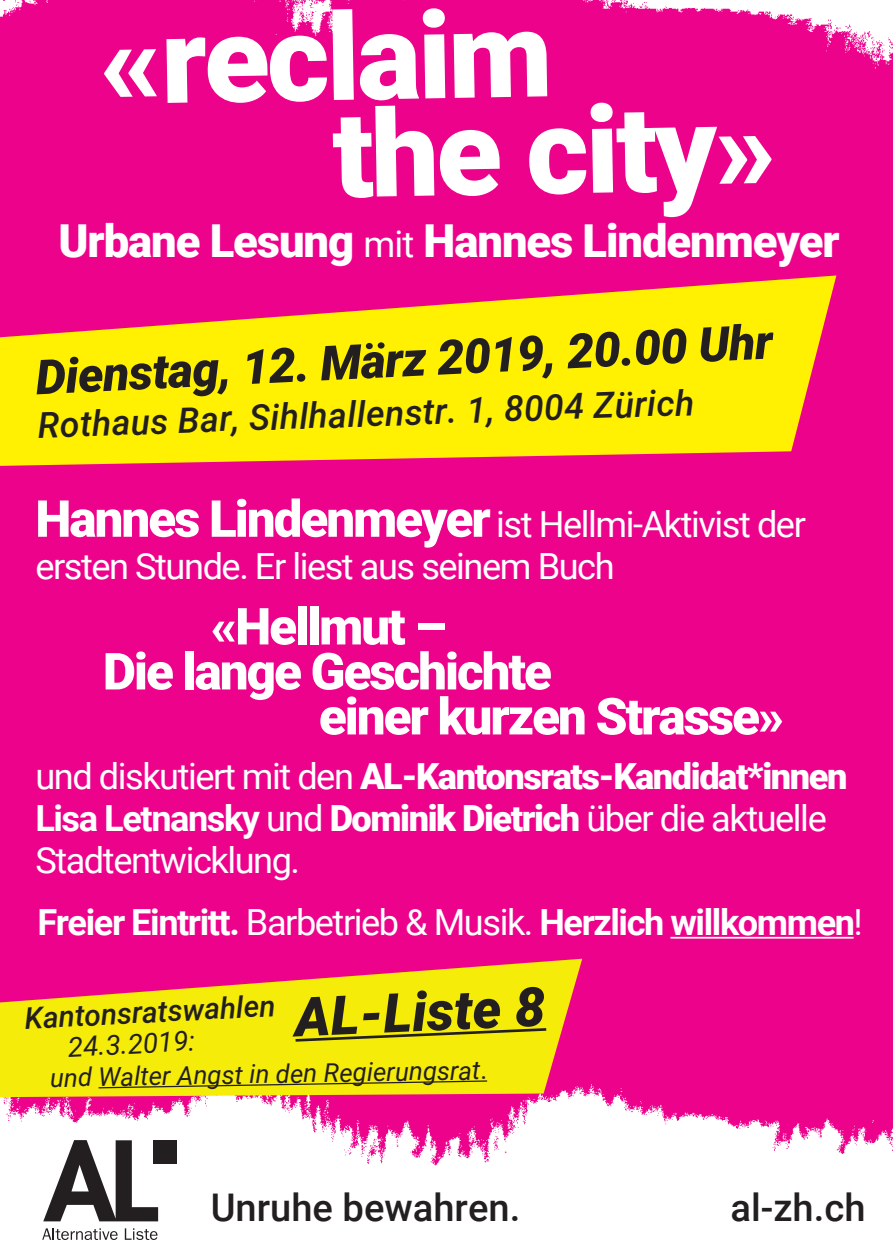
<style>
.page{position:relative;width:893px;height:1259px;background:#fff}
.page>*{position:absolute;margin:0;border:0;box-sizing:border-box;transform-origin:0 0}
.t1{font:900 120.6px/97.2px "Roboto";color:#fff}
.t2{font:900 51px "Roboto";letter-spacing:-.04em;color:#fff}
.t3{font:italic 900 48px "Roboto";color:#231f20}
.t4{font:900 45.3px "Roboto";letter-spacing:-.025em;color:#fff}
.t5{font:500 38.1px "Roboto";color:#231f20}
.t6{font:36px/42px "Roboto";letter-spacing:-.04em;color:#fff}
.t7{font:700 36px "Roboto";letter-spacing:-.04em;color:#fff}
.t8{font:italic 500 35.7px "Roboto";color:#231f20}
.t9{font:italic 500 29.7px "Roboto";color:#231f20}
.t10{font:italic 27.6px "Roboto";color:#231f20}
.t11{font:italic 25.8px "Roboto";color:#231f20}
.s1{font-weight:400;font-size:36.3px}
.s2{font-weight:900;font-size:51px}
.s3{font-weight:900}
.s4{font-weight:700}
.s5{font-weight:400}
.s6{font-weight:900;font-size:54.3px}
.s7{font-style:normal}
</style>
<div class="page">
<img style="left:0;top:609px;width:893px;height:623px">
<div style="left:0;top:0;width:893px;height:609px;background:#ed028c"></div>
<svg style="left:0;top:275px;width:836px;height:191px;background:#faba20"></svg>
<hr style="left:670px;top:937px;width:184px;height:1px;background:#fff">
<svg style="left:0;top:958px;width:582px;height:139px;background:#f3b727"></svg>
<svg style="left:293px;top:1026px;width:256px;height:17px;background:#d4cc0c"></svg>
<svg style="left:97px;top:1079px;width:391px;height:10px;background:#dad20b"></svg>
<svg style="left:43px;top:1140px;width:115px;height:81px"></svg>
<div style="left:153px;top:1140px;width:23px;height:24px;background:#231f20"></div>
<svg style="left:42px;top:1228px;width:76px;height:12px"></svg>
<svg style="left:125px;top:1228px;width:33px;height:12px"></svg>
<h1 class="t1" style="left:330px;top:4px;width:445px;text-indent:-231px;rotate:-1deg">«reclaim<br>the city»</h1>
<p class="t4" style="left:59px;top:209px;width:783px">Urbane Lesung <span class="s1">mit</span> Hannes Lindenmeyer</p>
<h3 class="t3" style="left:34px;top:345px;width:739px;rotate:-3deg">Dienstag, 12. März 2019, 20.00 Uhr</h3>
<p class="t8" style="left:37px;top:400px;width:658px;rotate:-2deg">Rothaus Bar, Sihlhallenstr. 1, 8004 Zürich</p>
<p class="t6" style="left:35px;top:501px;width:772px"><span class="s2">Hannes Lindenmeyer</span> ist Hellmi-Aktivist der ersten Stunde. Er liest aus seinem Buch</p>
<h2 class="t2" style="left:211px;top:590px;width:237px">«Hellmut –</h2>
<h2 class="t2" style="left:103px;top:635px;width:450px">Die lange Geschichte</h2>
<h2 class="t2" style="left:319px;top:680px;width:467px">einer kurzen Strasse»</h2>
<p class="t6" style="left:35px;top:753px;width:813px">und diskutiert mit den <span class="s3">AL-Kantonsrats-Kandidat*innen<br></span><span class="s4">Lisa Letnansky</span> und <span class="s3">Dominik Dietrich</span> über die aktuelle<br>Stadtentwicklung.</p>
<p class="t7" style="left:37px;top:897px;width:827px">Freier Eintritt. <span class="s5">Barbetrieb &amp; Musik.</span> Herzlich willkommen<span class="s5">!</span></p>
<p class="t9" style="left:24px;top:997px;width:522px;rotate:-3deg">Kantonsratswahlen <span class="s6">AL-Liste 8</span></p>
<p class="t10" style="left:67px;top:1027px;width:128px;rotate:-3deg">24.3.2019:</p>
<p class="t11" style="left:50px;top:1059px;width:439px;rotate:-1deg">und Walter Angst in den Regierungsrat<span class="s7">.</span></p>
<p class="t5" style="left:211px;top:1181px;width:311px">Unruhe bewahren.</p>
<p class="t5" style="left:731px;top:1180px;width:136px">al-zh.ch</p>
</div>
